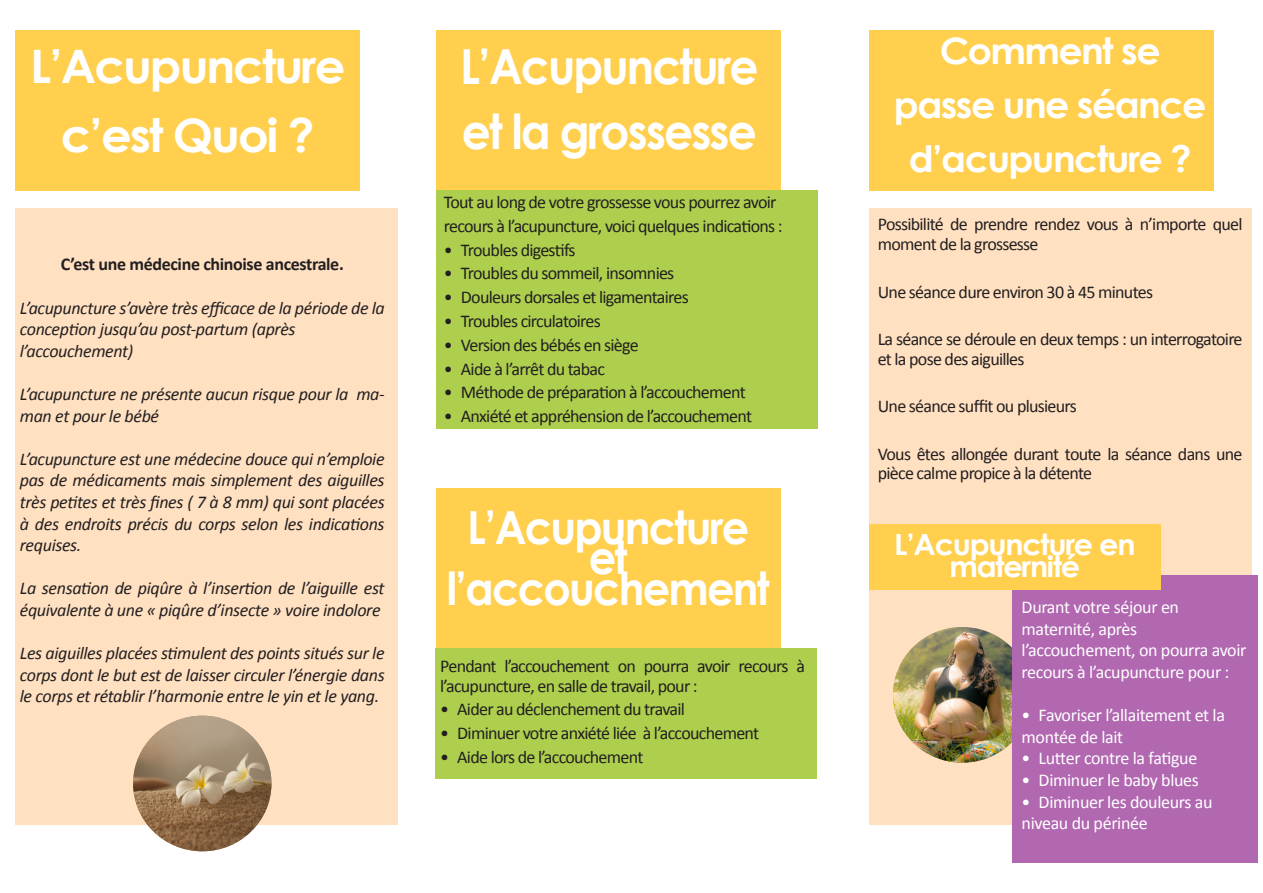
<style>
.page{position:relative;width:1263px;height:893px;background:#fff}
.page>*{position:absolute;margin:0;border:0;box-sizing:border-box;transform-origin:0 0}
.t1{font:700 48.3px "Century Gothic";letter-spacing:-.04em;color:#fff;scale:.94 1}
.t2{font:700 46.2px "Century Gothic";letter-spacing:-.04em;color:#fff;scale:1.04 1}
.t3{font:700 45.6px "Century Gothic";letter-spacing:-.04em;color:#fff;scale:.94 1}
.t4{font:700 36.45px "Century Gothic";letter-spacing:-.04em;color:#fff;scale:1.04 1}
.t5{font:700 29.1px "Century Gothic";letter-spacing:-.04em;color:#fff;scale:1.04 1}
.t6{font:18px/19.5px "Calibri";letter-spacing:-.04em;color:#231f20}
.t7{font:italic 18px/21.6px "Calibri";letter-spacing:-.02em;color:#231f20}
.t8{font:18px/21.6px "Calibri";letter-spacing:-.02em;color:#fff}
.t9{font:700 18px "Calibri";letter-spacing:-.02em;color:#231f20}
</style>
<div class="page">
<div style="left:16px;top:30px;width:344px;height:160px;background:#ffcf4d"></div>
<div style="left:436px;top:488px;width:344px;height:160px;background:#ffcf4d"></div>
<div style="left:436px;top:30px;width:344px;height:160px;background:#ffcf4d"></div>
<div style="left:869px;top:30px;width:344px;height:160px;background:#ffcf4d"></div>
<div style="left:16px;top:208px;width:382px;height:617px;background:#ffe0c1"></div>
<div style="left:869px;top:208px;width:382px;height:617px;background:#ffe0c1"></div>
<div style="left:436px;top:190px;width:382px;height:239px;background:#adcf4d"></div>
<div style="left:435px;top:648px;width:382px;height:131px;background:#adcf4d"></div>
<img style="left:133px;top:716px;width:138px;height:135px">
<img style="left:893px;top:627px;width:119px;height:136px">
<div style="left:1012px;top:576px;width:246px;height:287px;background:#b168b1"></div>
<div style="left:869px;top:524px;width:292px;height:66px;background:#ffcf4d"></div>
<p class="t2" style="left:30px;top:32px;width:304px">L’Acupuncture</p>
<p class="t2" style="left:61px;top:100px;width:246px">c’est Quoi ?</p>
<p class="t9" style="left:61px;top:253px;width:285px">C’est une médecine chinoise ancestrale.</p>
<p class="t7" style="left:20px;top:296px;width:366px">L’acupuncture s’avère très efficace de la période de la conception jusqu’au post-partum (après</p>
<p class="t7" style="left:20px;top:339px;width:115px">l’accouchement)</p>
<p class="t7" style="left:20px;top:383px;width:366px">L’acupuncture ne présente aucun risque pour la ma&shy;man et pour le bébé</p>
<p class="t7" style="left:20px;top:447px;width:366px;text-align:justify">L’acupuncture est une médecine douce qui n’emploie pas de médicaments mais simplement des aiguilles très petites et très fines ( 7 à 8 mm) qui sont placées à des endroits précis du corps selon les indications requises.</p>
<p class="t7" style="left:20px;top:577px;width:366px">La sensation de piqûre à l’insertion de l’aiguille est équivalente à une « piqûre d’insecte » voire indolore</p>
<p class="t7" style="left:20px;top:642px;width:366px;text-align:justify">Les aiguilles placées stimulent des points situés sur le corps dont le but est de laisser circuler l’énergie dans le corps et rétablir l’harmonie entre le yin et le yang.</p>
<p class="t1" style="left:460px;top:30px;width:319px">L’Acupuncture</p>
<p class="t1" style="left:462px;top:95px;width:315px">et la grossesse</p>
<p class="t6" style="left:444px;top:193px;width:334px">Tout au long de votre grossesse vous pourrez avoir</p>
<p class="t6" style="left:444px;top:216px;width:340px">recours à l’acupuncture, voici quelques indications :</p>
<p class="t6" style="left:444px;top:240px;width:133px">• Troubles digestifs</p>
<p class="t6" style="left:444px;top:264px;width:232px">• Troubles du sommeil, insomnies</p>
<p class="t6" style="left:444px;top:288px;width:246px">• Douleurs dorsales et ligamentaires</p>
<p class="t6" style="left:444px;top:311px;width:158px">• Troubles circulatoires</p>
<p class="t6" style="left:444px;top:335px;width:196px">• Version des bébés en siège</p>
<p class="t6" style="left:444px;top:359px;width:163px">• Aide à l’arrêt du tabac</p>
<p class="t6" style="left:444px;top:383px;width:303px">• Méthode de préparation à l’accouchement</p>
<p class="t6" style="left:444px;top:406px;width:310px">• Anxiété et appréhension de l’accouchement</p>
<p class="t3" style="left:467px;top:492px;width:301px">L’Acupuncture</p>
<p class="t3" style="left:589px;top:523px;width:43px">et</p>
<p class="t3" style="left:447px;top:554px;width:345px">l’accouchement</p>
<p class="t6" style="left:440px;top:656px;width:366px">Pendant l’accouchement on pourra avoir recours à l’acupuncture, en salle de travail, pour :</p>
<p class="t6" style="left:440px;top:700px;width:246px">• Aider au déclenchement du travail</p>
<p class="t6" style="left:440px;top:723px;width:320px">• Diminuer votre anxiété liée à l’accouchement</p>
<p class="t6" style="left:440px;top:747px;width:205px">• Aide lors de l’accouchement</p>
<p class="t4" style="left:940px;top:23px;width:214px">Comment se</p>
<p class="t4" style="left:894px;top:77px;width:302px">passe une séance</p>
<p class="t4" style="left:909px;top:131px;width:273px">d’acupuncture ?</p>
<p class="t6" style="left:878px;top:215px;width:366px">Possibilité de prendre rendez vous à n’importe quel moment de la grossesse</p>
<p class="t6" style="left:878px;top:282px;width:277px">Une séance dure environ 30 à 45 minutes</p>
<p class="t6" style="left:878px;top:329px;width:366px">La séance se déroule en deux temps : un interrogatoire et la pose des aiguilles</p>
<p class="t6" style="left:878px;top:396px;width:201px">Une séance suffit ou plusieurs</p>
<p class="t6" style="left:878px;top:444px;width:366px">Vous êtes allongée durant toute la séance dans une pièce calme propice à la détente</p>
<p class="t5" style="left:894px;top:523px;width:234px">L’Acupuncture en</p>
<p class="t5" style="left:949px;top:544px;width:127px">maternité</p>
<p class="t8" style="left:1022px;top:596px;width:159px">Durant votre séjour en</p>
<p class="t8" style="left:1022px;top:618px;width:117px">maternité, après</p>
<p class="t8" style="left:1022px;top:640px;width:226px">l’accouchement, on pourra avoir recours à l’acupuncture pour :</p>
<p class="t8" style="left:1022px;top:704px;width:205px">• Favoriser l’allaitement et la montée de lait</p>
<p class="t8" style="left:1022px;top:748px;width:177px">• Lutter contre la fatigue</p>
<p class="t8" style="left:1022px;top:769px;width:179px">• Diminuer le baby blues</p>
<p class="t8" style="left:1022px;top:791px;width:192px">• Diminuer les douleurs au niveau du périnée</p>
</div>
